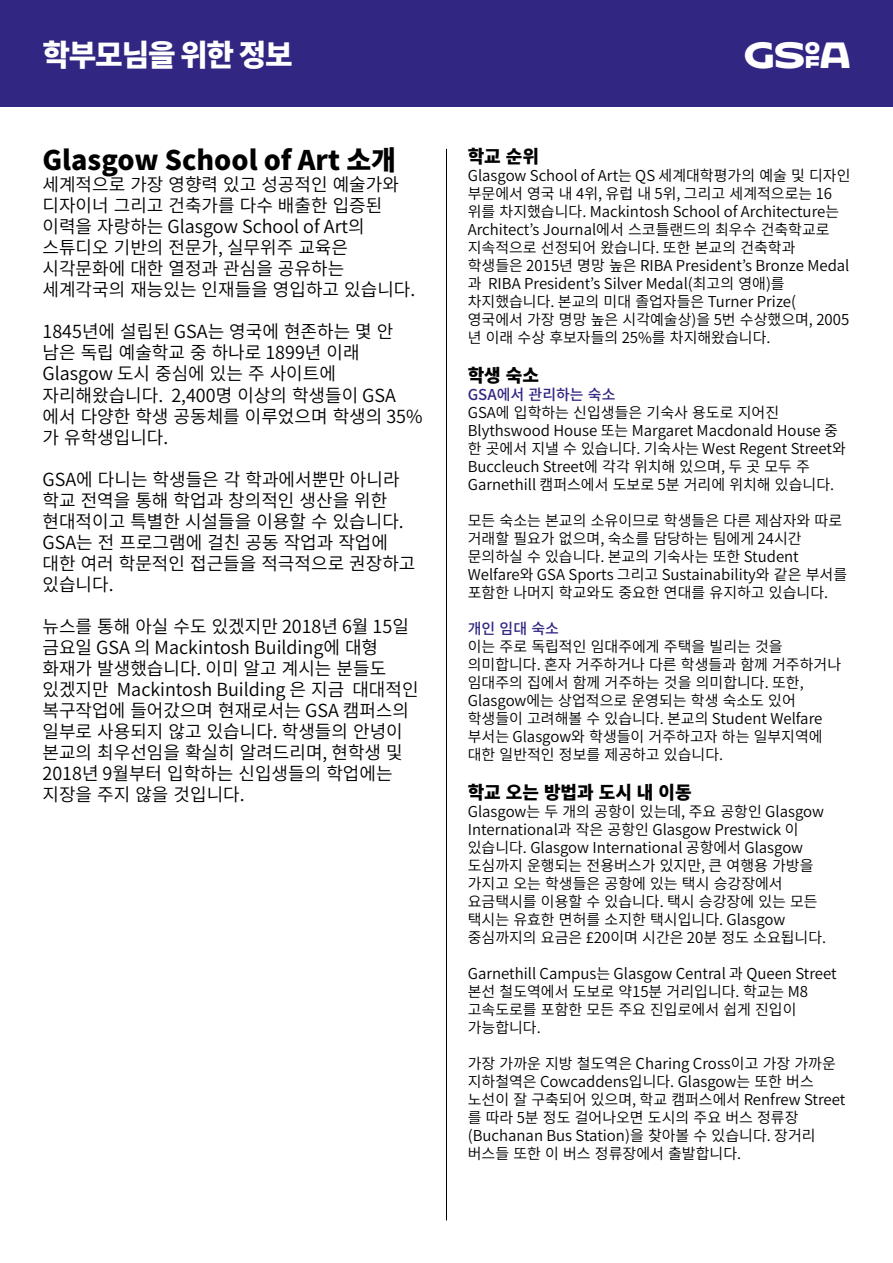
<style>
.page{position:relative;width:893px;height:1263px;background:#fff}
.page>*{position:absolute;margin:0;border:0;box-sizing:border-box;transform-origin:0 0}
.t1{font:30.3px "Hothouse";color:#fff}
.t2{font:800 30px "Source Han Sans KR";letter-spacing:-.04em;color:#fff}
.t3{font:800 27px "Source Han Sans KR";color:#000}
.t4{font:18px/21px "Source Han Sans KR";color:#000}
.t5{font:800 18px "Source Han Sans KR";color:#000}
.t6{font:15px/18px "Source Han Sans KR";color:#000}
.t7{font:500 15px "Source Han Sans KR";color:#312783}
</style>
<div class="page">
<div style="left:0;top:0;width:893px;height:106px;background:#312783"></div>
<hr style="left:446px;top:149px;width:1px;height:1071px;background:#000">
<h2 class="t2" style="left:43px;top:39px;width:252px">학부모님을 위한 정보</h2>
<h1 class="t1" style="left:744px;top:37px;width:108px">∂</h1>
<h3 class="t3" style="left:43px;top:145px;width:355px">Glasgow School of Art 소개</h3>
<p class="t4" style="left:43px;top:175px;width:374px">세계적으로 가장 영향력 있고 성공적인 예술가와 디자이너 그리고 건축가를 다수 배출한 입증된 이력을 자랑하는 Glasgow School of Art의 스튜디오 기반의 전문가, 실무위주 교육은 시각문화에 대한 열정과 관심을 공유하는 세계각국의 재능있는 인재들을 영입하고 있습니다.</p>
<p class="t4" style="left:43px;top:322px;width:382px">1845년에 설립된 GSA는 영국에 현존하는 몇 안 남은 독립 예술학교 중 하나로 1899년 이래<br>Glasgow 도시 중심에 있는 주 사이트에 자리해왔습니다. 2,400명 이상의 학생들이 GSA 에서 다양한 학생 공동체를 이루었으며 학생의 35% 가 유학생입니다.</p>
<p class="t4" style="left:43px;top:469px;width:374px">GSA에 다니는 학생들은 각 학과에서뿐만 아니라 학교 전역을 통해 학업과 창의적인 생산을 위한 현대적이고 특별한 시설들을 이용할 수 있습니다.<br>GSA는 전 프로그램에 걸친 공동 작업과 작업에 대한 여러 학문적인 접근들을 적극적으로 권장하고 있습니다.</p>
<p class="t4" style="left:43px;top:616px;width:378px">뉴스를 통해 아실 수도 있겠지만 2018년 6월 15일 금요일 GSA 의 Mackintosh Building에 대형 화재가 발생했습니다. 이미 알고 계시는 분들도 있겠지만 Mackintosh Building 은 지금 대대적인 복구작업에 들어갔으며 현재로서는 GSA 캠퍼스의 일부로 사용되지 않고 있습니다. 학생들의 안녕이 본교의 최우선임을 확실히 알려드리며, 현학생 및<br>2018년 9월부터 입학하는 신입생들의 학업에는 지장을 주지 않을 것입니다.</p>
<p class="t5" style="left:468px;top:147px;width:73px">학교 순위</p>
<p class="t6" style="left:468px;top:167px;width:384px">Glasgow School of Art는 QS 세계대학평가의 예술 및 디자인 부문에서 영국 내 4위, 유럽 내 5위, 그리고 세계적으로는 16 위를 차지했습니다. Mackintosh School of Architecture는 Architect’s Journal에서 스코틀랜드의 최우수 건축학교로 지속적으로 선정되어 왔습니다. 또한 본교의 건축학과 학생들은 2015년 명망 높은 RIBA President’s Bronze Medal 과 RIBA President’s Silver Medal(최고의 영애)를 차지했습니다. 본교의 미대 졸업자들은 Turner Prize( 영국에서 가장 명망 높은 시각예술상)을 5번 수상했으며, 2005 년 이래 수상 후보자들의 25%를 차지해왔습니다.</p>
<p class="t5" style="left:468px;top:365px;width:73px">학생 숙소</p>
<p class="t7" style="left:468px;top:386px;width:149px">GSA에서 관리하는 숙소</p>
<p class="t6" style="left:468px;top:404px;width:380px">GSA에 입학하는 신입생들은 기숙사 용도로 지어진 Blythswood House 또는 Margaret Macdonald House 중 한 곳에서 지낼 수 있습니다. 기숙사는 West Regent Street와 Buccleuch Street에 각각 위치해 있으며, 두 곳 모두 주 Garnethill 캠퍼스에서 도보로 5분 거리에 위치해 있습니다.</p>
<p class="t6" style="left:468px;top:512px;width:381px">모든 숙소는 본교의 소유이므로 학생들은 다른 제삼자와 따로 거래할 필요가 없으며, 숙소를 담당하는 팀에게 24시간 문의하실 수 있습니다. 본교의 기숙사는 또한 Student Welfare와 GSA Sports 그리고 Sustainability와 같은 부서를 포함한 나머지 학교와도 중요한 연대를 유지하고 있습니다.</p>
<p class="t7" style="left:468px;top:620px;width:93px">개인 임대 숙소</p>
<p class="t6" style="left:468px;top:638px;width:375px">이는 주로 독립적인 임대주에게 주택을 빌리는 것을 의미합니다. 혼자 거주하거나 다른 학생들과 함께 거주하거나 임대주의 집에서 함께 거주하는 것을 의미합니다. 또한,<br>Glasgow에는 상업적으로 운영되는 학생 숙소도 있어 학생들이 고려해볼 수 있습니다. 본교의 Student Welfare 부서는 Glasgow와 학생들이 거주하고자 하는 일부지역에 대한 일반적인 정보를 제공하고 있습니다.</p>
<p class="t5" style="left:468px;top:782px;width:225px">학교 오는 방법과 도시 내 이동</p>
<p class="t6" style="left:468px;top:803px;width:360px">Glasgow는 두 개의 공항이 있는데, 주요 공항인 Glasgow<br>International과 작은 공항인 Glasgow Prestwick 이 있습니다. Glasgow International 공항에서 Glasgow 도심까지 운행되는 전용버스가 있지만, 큰 여행용 가방을 가지고 오는 학생들은 공항에 있는 택시 승강장에서 요금택시를 이용할 수 있습니다. 택시 승강장에 있는 모든 택시는 유효한 면허를 소지한 택시입니다. Glasgow 중심까지의 요금은 £20이며 시간은 20분 정도 소요됩니다.</p>
<p class="t6" style="left:468px;top:965px;width:370px">Garnethill Campus는 Glasgow Central 과 Queen Street 본선 철도역에서 도보로 약15분 거리입니다. 학교는 M8 고속도로를 포함한 모든 주요 진입로에서 쉽게 진입이 가능합니다.</p>
<p class="t6" style="left:468px;top:1055px;width:379px">가장 가까운 지방 철도역은 Charing Cross이고 가장 가까운 지하철역은 Cowcaddens입니다. Glasgow는 또한 버스 노선이 잘 구축되어 있으며, 학교 캠퍼스에서 Renfrew Street 를 따라 5분 정도 걸어나오면 도시의 주요 버스 정류장 (Buchanan Bus Station)을 찾아볼 수 있습니다. 장거리 버스들 또한 이 버스 정류장에서 출발합니다.</p>
</div>
